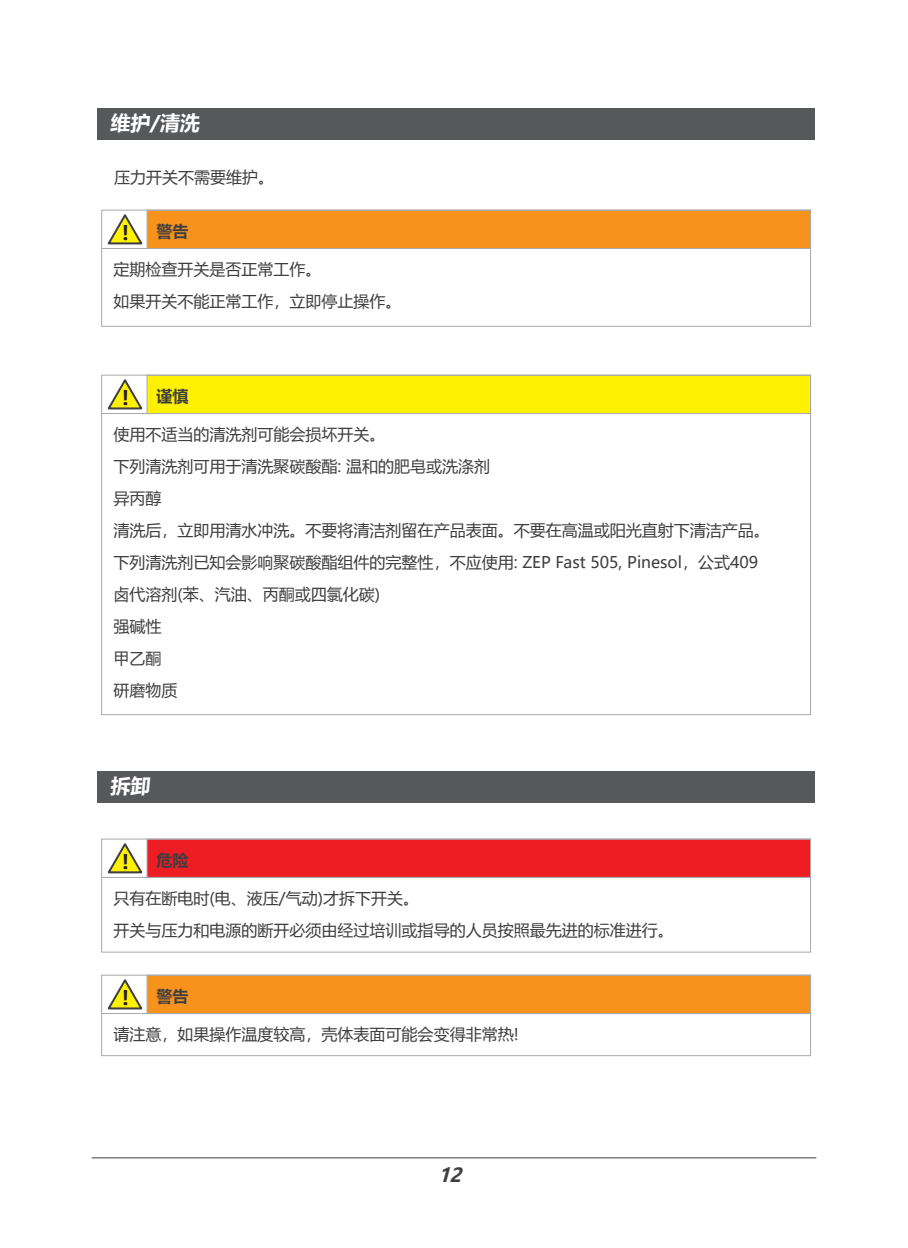
<style>
.page{position:relative;width:908px;height:1248px;background:#fff}
.page>*{position:absolute;margin:0;border:0;box-sizing:border-box;transform-origin:0 0}
.t1{font:700 20px "Microsoft Ya Hei";color:#fff}
.t2{font:700 20px "Microsoft Ya Hei";color:#231f20}
.t3{font:italic 700 19.2px "Microsoft Ya Hei";color:#3e3e3f}
.t4{font:16px/32px "Microsoft Ya Hei";color:#3e3e3f}
.t5{font:700 16px "Microsoft Ya Hei";color:#3e3e3f}
</style>
<div class="page">
<hr style="left:92px;top:1156px;width:724px;height:2px;background:#3e3e3f">
<div style="left:146px;top:838px;width:664px;height:39px;background:#ee1d23"></div>
<div style="left:101px;top:838px;width:709px;height:114px;border:1px solid #a8a9ad"></div>
<hr style="left:102px;top:876px;width:708px;height:2px;background:#a8a9ad">
<svg style="left:107px;top:843px;width:36px;height:31px"></svg>
<div style="left:97px;top:109px;width:717px;height:31px;background:#57585a"></div>
<div style="left:97px;top:771px;width:717px;height:31px;background:#57585a"></div>
<div style="left:146px;top:210px;width:664px;height:39px;background:#f7931d"></div>
<div style="left:101px;top:210px;width:709px;height:117px;border:1px solid #a8a9ad"></div>
<hr style="left:102px;top:248px;width:708px;height:1px;background:#a8a9ad">
<svg style="left:106px;top:211px;width:39px;height:34px"></svg>
<div style="left:146px;top:974px;width:664px;height:39px;background:#f7931d"></div>
<div style="left:101px;top:974px;width:709px;height:82px;border:1px solid #a8a9ad"></div>
<hr style="left:102px;top:1012px;width:708px;height:2px;background:#a8a9ad">
<svg style="left:107px;top:979px;width:36px;height:31px"></svg>
<div style="left:146px;top:374px;width:664px;height:40px;background:#fff101"></div>
<hr style="left:102px;top:413px;width:708px;height:1px;background:#a8a9ad">
<svg style="left:107px;top:379px;width:36px;height:31px"></svg>
<p class="t1" style="left:110px;top:109px;width:93px">维护/清洗</p>
<p class="t4" style="left:114px;top:160px;width:161px">压力开关不需要维护。</p>
<p class="t2" style="left:122px;top:219px;width:8px">!</p>
<p class="t5" style="left:156px;top:220px;width:33px">警告</p>
<p class="t4" style="left:113px;top:252px;width:289px">定期检查开关是否正常工作。<br>如果开关不能正常工作，立即停止操作。</p>
<p class="t2" style="left:122px;top:383px;width:8px">!</p>
<p class="t5" style="left:156px;top:385px;width:33px">谨慎</p>
<p class="t4" style="left:113px;top:417px;width:657px">使用不适当的清洗剂可能会损坏开关。<br>下列清洗剂可用于清洗聚碳酸酯: 温和的肥皂或洗涤剂<br>异丙醇<br>清洗后，立即用清水冲洗。不要将清洁剂留在产品表面。不要在高温或阳光直射下清洁产品。下列清洗剂已知会影响聚碳酸酯组件的完整性，不应使用: ZEP Fast 505, Pinesol，公式409卤代溶剂(苯、汽油、丙酮或四氯化碳)<br>强碱性<br>甲乙酮<br>研磨物质</p>
<p class="t1" style="left:110px;top:771px;width:44px">拆卸</p>
<p class="t2" style="left:122px;top:847px;width:8px">!</p>
<p class="t5" style="left:156px;top:849px;width:33px">危险</p>
<p class="t4" style="left:113px;top:881px;width:561px">只有在断电时(电、液压/气动)才拆下开关。<br>开关与压力和电源的断开必须由经过培训或指导的人员按照最先进的标准进行。</p>
<p class="t2" style="left:122px;top:983px;width:8px">!</p>
<p class="t5" style="left:156px;top:985px;width:33px">警告</p>
<p class="t4" style="left:113px;top:1017px;width:407px">请注意，如果操作温度较高，壳体表面可能会变得非常热!</p>
<p class="t3" style="left:438px;top:1161px;width:32px">12</p>
</div>
